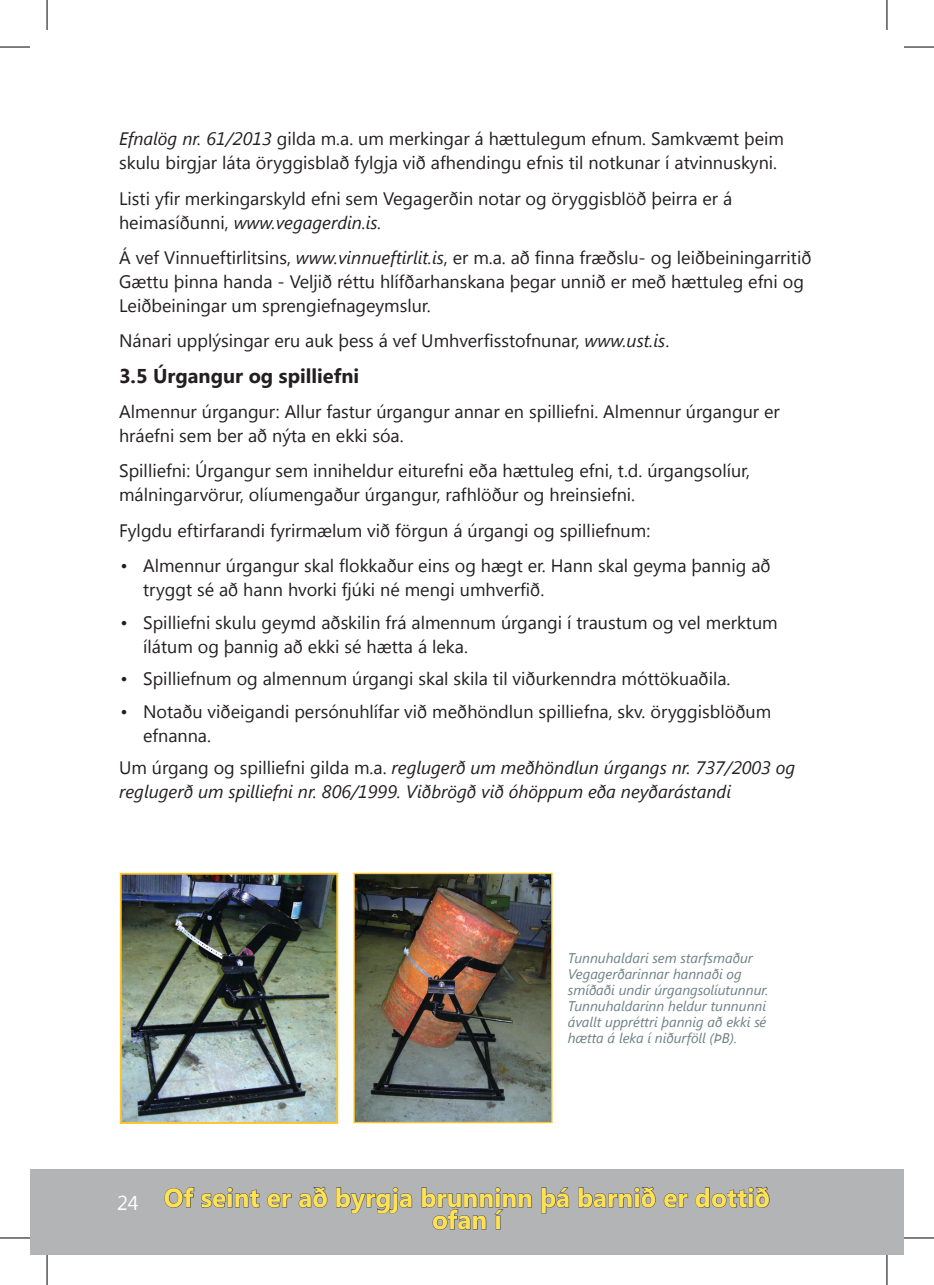
<style>
.page{position:relative;width:934px;height:1285px;background:#fff}
.page>*{position:absolute;margin:0;border:0;box-sizing:border-box;transform-origin:0 0}
.t1{font:700 26px/22px "Segoe UI";color:#ffe253;text-align:center}
.t2{font:700 20px "Segoe UI";color:#231f20}
.t3{font:20px "Segoe UI";color:#fff}
.t4{font:18px/24px "Segoe UI";color:#231f20}
.t5{font:italic 18px/24px "Segoe UI";color:#231f20}
.t6{font:italic 14px/16px "Segoe UI";color:#6d8181}
.s1{font-style:italic}
.s2{font-style:normal}
</style>
<div class="page">
<div style="left:886px;top:1170px;width:17px;height:85px;background:#b2b4b6"></div>
<div style="left:30px;top:1170px;width:856px;height:85px;background:#b2b4b6"></div>
<svg style="left:164px;top:1187px;width:96px;height:21px"></svg>
<svg style="left:267px;top:1193px;width:25px;height:15px"></svg>
<svg style="left:298px;top:1186px;width:30px;height:22px"></svg>
<svg style="left:336px;top:1187px;width:76px;height:27px"></svg>
<svg style="left:541px;top:1187px;width:28px;height:27px"></svg>
<svg style="left:578px;top:1186px;width:78px;height:22px"></svg>
<svg style="left:663px;top:1193px;width:25px;height:15px"></svg>
<svg style="left:695px;top:1186px;width:74px;height:22px"></svg>
<svg style="left:421px;top:1187px;width:111px;height:43px"></svg>
<img style="left:123px;top:876px;width:212px;height:245px">
<div style="left:120px;top:873px;width:218px;height:251px;border:2px solid #ffc426"></div>
<img style="left:355px;top:875px;width:195px;height:246px">
<div style="left:353px;top:873px;width:199px;height:250px;border:1px solid #ffc426"></div>
<hr style="left:0;top:47px;width:30px;height:1px;background:#000">
<hr style="left:903px;top:47px;width:30px;height:1px;background:#000">
<hr style="left:0;top:1237px;width:30px;height:1px;background:#000">
<hr style="left:903px;top:1237px;width:30px;height:1px;background:#000">
<hr style="left:47px;top:0;width:1px;height:30px;background:#000">
<hr style="left:47px;top:1255px;width:1px;height:30px;background:#000">
<hr style="left:886px;top:0;width:1px;height:30px;background:#000">
<hr style="left:886px;top:1255px;width:1px;height:30px;background:#000">
<p class="t4" style="left:119px;top:126px;width:666px"><span class="s1">Efnalög nr. 61/2013</span> gilda m.a. um merkingar á hættulegum efnum. Samkvæmt þeim skulu birgjar láta öryggisblað fylgja við afhendingu efnis til notkunar í atvinnuskyni.</p>
<p class="t4" style="left:119px;top:185px;width:614px">Listi yfir merkingarskyld efni sem Vegagerðin notar og öryggisblöð þeirra er á heimasíðunni, <span class="s1">www.vegagerdin.is.</span></p>
<p class="t4" style="left:119px;top:245px;width:693px">Á vef Vinnueftirlitsins, <span class="s1">www.vinnueftirlit.is</span>, er m.a. að finna fræðslu- og leiðbeiningarritið<br>Gættu þinna handa - Veljið réttu hlífðarhanskana þegar unnið er með hættuleg efni og<br>Leiðbeiningar um sprengiefnageymslur.</p>
<p class="t4" style="left:119px;top:328px;width:551px">Nánari upplýsingar eru auk þess á vef Umhverfisstofnunar, <span class="s1">www.ust.is</span>.</p>
<p class="t2" style="left:119px;top:361px;width:241px">3.5 Úrgangur og spilliefni</p>
<p class="t4" style="left:119px;top:399px;width:662px">Almennur úrgangur: Allur fastur úrgangur annar en spilliefni. Almennur úrgangur er hráefni sem ber að nýta en ekki sóa.</p>
<p class="t4" style="left:119px;top:458px;width:632px">Spilliefni: Úrgangur sem inniheldur eiturefni eða hættuleg efni, t.d. úrgangsolíur, málningarvörur, olíumengaður úrgangur, rafhlöður og hreinsiefni.</p>
<p class="t4" style="left:119px;top:517px;width:532px">Fylgdu eftirfarandi fyrirmælum við förgun á úrgangi og spilliefnum:</p>
<p class="t4" style="left:143px;top:553px;width:628px;text-indent:-23px">• Almennur úrgangur skal flokkaður eins og hægt er. Hann skal geyma þannig að tryggt sé að hann hvorki fjúki né mengi umhverfið.</p>
<p class="t4" style="left:143px;top:609px;width:635px;text-indent:-23px">• Spilliefni skulu geymd aðskilin frá almennum úrgangi í traustum og vel merktum ílátum og þannig að ekki sé hætta á leka.</p>
<p class="t4" style="left:120px;top:666px;width:611px">• Spilliefnum og almennum úrgangi skal skila til viðurkenndra móttökuaðila.</p>
<p class="t4" style="left:143px;top:698px;width:629px;text-indent:-23px">• Notaðu viðeigandi persónuhlífar við meðhöndlun spilliefna, skv. öryggisblöðum efnanna.</p>
<p class="t5" style="left:119px;top:755px;width:677px"><span class="s2">Um úrgang og spilliefni gilda m.a.</span> reglugerð um meðhöndlun úrgangs nr. 737/2003 og reglugerð um spilliefni nr. 806/1999. Viðbrögð við óhöppum eða neyðarástandi</p>
<p class="t6" style="left:567px;top:949px;width:202px">Tunnuhaldari sem starfsmaður<br>Vegagerðarinnar hannaði og smíðaði undir úrgangsolíutunnur.<br>Tunnuhaldarinn heldur tunnunni ávallt uppréttri þannig að ekki sé hætta á leka í niðurföll (ÞB).</p>
<p class="t3" style="left:117px;top:1189px;width:23px">24</p>
<h1 class="t1" style="left:164px;top:1185px;width:607px">Of seint er að byrgja brunninn þá barnið er dottið ofan í</h1>
</div>
